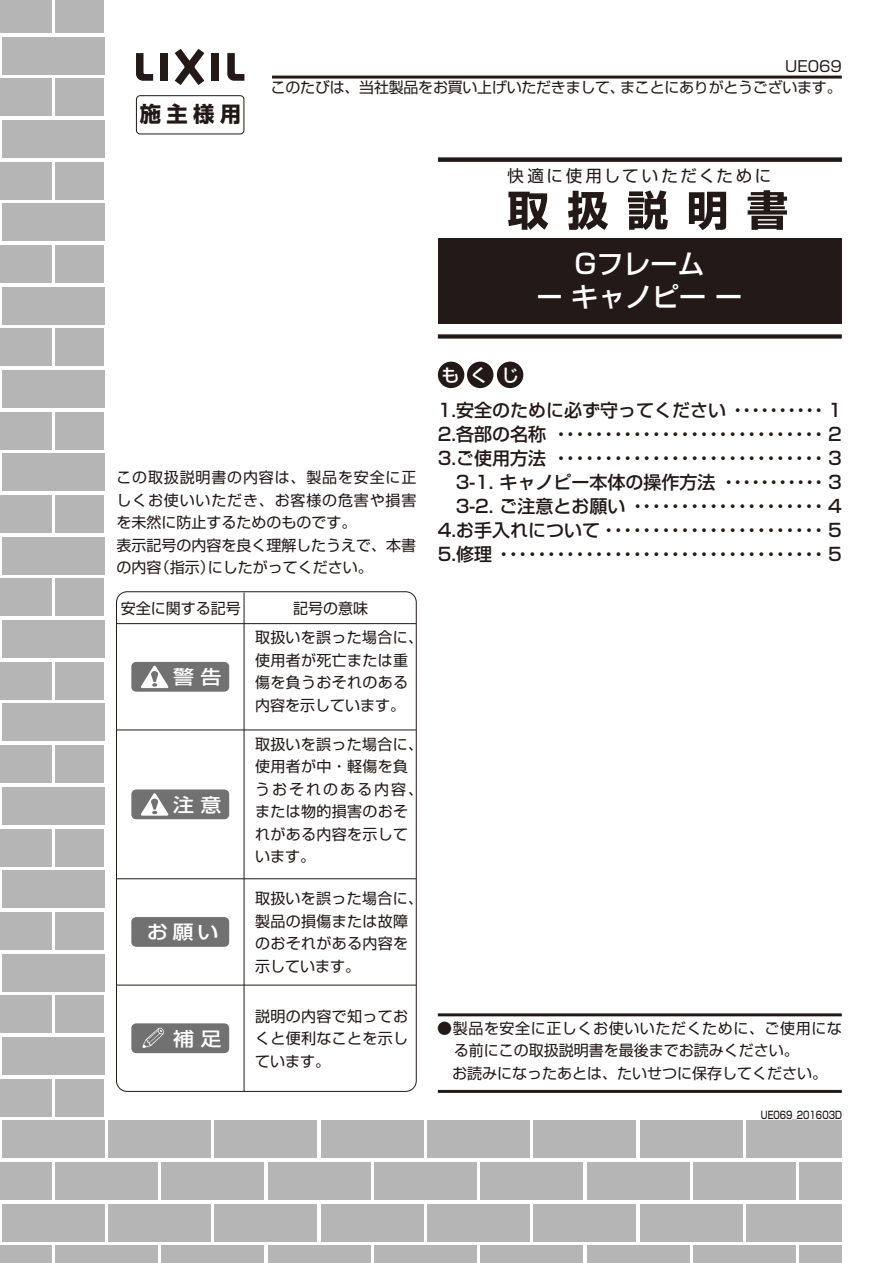
<style>
.page{position:relative;width:893px;height:1263px;background:#fff}
.page>*{position:absolute;margin:0;border:0;box-sizing:border-box;transform-origin:0 0}
.t1{font:27px/33px "Shin Go Pro Medium 90 pv RKSJ H";color:#fff;text-align:center}
.t2{font:21.3px "Shin Go Pro Bold 90 pv RKSJ H";color:#231916}
.t3{font:18.9px "Shin Go Pro Medium 90 pv RKSJ H";letter-spacing:.3em;color:#fff;scale:1.11 1}
.t4{font:18px/24px "Shin Go Pro Medium 90 pv RKSJ H";color:#231916;text-align:justify}
.t5{font:18px "Shin Go Pro Medium 90 pv RKSJ H";color:#fff}
.t6{font:16.5px "Shin Go Pro Regular 90 pv RKSJ H";letter-spacing:.165em;color:#231916}
.t7{font:15px/22.5px "Shin Go Pro Regular 90 pv RKSJ H";letter-spacing:.02em;color:#231916}
.t8{font:15px/22.5px "Shin Go Pro Regular 90 pv RKSJ H";color:#231916}
.t9{font:15px "Shin Go Pro Regular 90 pv RKSJ H";letter-spacing:-.015em;color:#231916}
.t10{font:15px "Shin Go Pro Regular 90 pv RKSJ H";letter-spacing:.04em;color:#231916}
.t11{font:10.5px "Shin Go Pro Medium 90 pv RKSJ H";color:#231916;scale:.8 1}
</style>
<div class="page">
<div style="left:438px;top:362px;width:26px;height:26px;background:#231916;border-radius:50%"></div>
<div style="left:467px;top:362px;width:26px;height:26px;background:#231916;border-radius:50%"></div>
<div style="left:497px;top:362px;width:26px;height:26px;background:#231916;border-radius:50%"></div>
<div style="left:116px;top:591px;width:301px;height:501px;border:1px solid #231916;border-radius:11px"></div>
<hr style="left:244px;top:592px;width:1px;height:499px;background:#231916">
<hr style="left:116px;top:729px;width:300px;height:1px;background:#231916">
<hr style="left:116px;top:623px;width:300px;height:1px;background:#231916">
<hr style="left:116px;top:878px;width:300px;height:1px;background:#231916">
<hr style="left:116px;top:985px;width:300px;height:1px;background:#231916">
<hr style="left:438px;top:1013px;width:404px;height:3px;background:#231916">
<hr style="left:438px;top:1090px;width:404px;height:3px;background:#231916">
<div style="left:131px;top:662px;width:98px;height:30px;background:#717171;border-radius:5px"></div>
<svg style="left:141px;top:665px;width:28px;height:23px"></svg>
<div style="left:131px;top:789px;width:98px;height:30px;background:#717171;border-radius:5px"></div>
<svg style="left:141px;top:793px;width:28px;height:23px"></svg>
<div style="left:131px;top:917px;width:98px;height:30px;background:#717171;border-radius:5px"></div>
<div style="left:131px;top:1023px;width:98px;height:30px;background:#717171;border-radius:5px"></div>
<svg style="left:142px;top:1028px;width:22px;height:20px"></svg>
<div style="left:0;top:0;width:51px;height:33px;background:#b5b5b6"></div>
<div style="left:55px;top:0;width:49px;height:33px;background:#b5b5b6"></div>
<div style="left:2px;top:37px;width:102px;height:37px;background:#b5b5b6"></div>
<div style="left:0;top:79px;width:51px;height:37px;background:#b5b5b6"></div>
<div style="left:55px;top:79px;width:49px;height:37px;background:#b5b5b6"></div>
<div style="left:2px;top:120px;width:102px;height:38px;background:#b5b5b6"></div>
<div style="left:0;top:162px;width:51px;height:37px;background:#b5b5b6"></div>
<div style="left:55px;top:162px;width:49px;height:37px;background:#b5b5b6"></div>
<div style="left:2px;top:204px;width:102px;height:37px;background:#b5b5b6"></div>
<div style="left:0;top:245px;width:51px;height:38px;background:#b5b5b6"></div>
<div style="left:55px;top:245px;width:49px;height:38px;background:#b5b5b6"></div>
<div style="left:2px;top:287px;width:102px;height:37px;background:#b5b5b6"></div>
<div style="left:0;top:329px;width:51px;height:37px;background:#b5b5b6"></div>
<div style="left:55px;top:329px;width:49px;height:37px;background:#b5b5b6"></div>
<div style="left:2px;top:370px;width:102px;height:38px;background:#b5b5b6"></div>
<div style="left:0;top:412px;width:51px;height:37px;background:#b5b5b6"></div>
<div style="left:55px;top:412px;width:49px;height:37px;background:#b5b5b6"></div>
<div style="left:2px;top:454px;width:102px;height:37px;background:#b5b5b6"></div>
<div style="left:0;top:495px;width:51px;height:38px;background:#b5b5b6"></div>
<div style="left:55px;top:495px;width:49px;height:38px;background:#b5b5b6"></div>
<div style="left:2px;top:537px;width:102px;height:37px;background:#b5b5b6"></div>
<div style="left:0;top:579px;width:51px;height:37px;background:#b5b5b6"></div>
<div style="left:55px;top:579px;width:49px;height:37px;background:#b5b5b6"></div>
<div style="left:2px;top:620px;width:102px;height:38px;background:#b5b5b6"></div>
<div style="left:0;top:662px;width:51px;height:37px;background:#b5b5b6"></div>
<div style="left:55px;top:662px;width:49px;height:37px;background:#b5b5b6"></div>
<div style="left:2px;top:704px;width:102px;height:37px;background:#b5b5b6"></div>
<div style="left:0;top:745px;width:51px;height:38px;background:#b5b5b6"></div>
<div style="left:55px;top:745px;width:49px;height:38px;background:#b5b5b6"></div>
<div style="left:2px;top:787px;width:102px;height:37px;background:#b5b5b6"></div>
<div style="left:0;top:829px;width:51px;height:37px;background:#b5b5b6"></div>
<div style="left:55px;top:829px;width:49px;height:37px;background:#b5b5b6"></div>
<div style="left:2px;top:870px;width:102px;height:38px;background:#b5b5b6"></div>
<div style="left:0;top:912px;width:51px;height:37px;background:#b5b5b6"></div>
<div style="left:55px;top:912px;width:49px;height:37px;background:#b5b5b6"></div>
<div style="left:2px;top:954px;width:102px;height:37px;background:#b5b5b6"></div>
<div style="left:2px;top:1037px;width:102px;height:37px;background:#b5b5b6"></div>
<div style="left:0;top:995px;width:51px;height:38px;background:#b5b5b6"></div>
<div style="left:55px;top:995px;width:49px;height:38px;background:#b5b5b6"></div>
<div style="left:0;top:1079px;width:51px;height:37px;background:#b5b5b6"></div>
<div style="left:55px;top:1079px;width:49px;height:37px;background:#b5b5b6"></div>
<div style="left:2px;top:1120px;width:102px;height:38px;background:#b5b5b6"></div>
<div style="left:109px;top:1120px;width:102px;height:38px;background:#b5b5b6"></div>
<div style="left:215px;top:1120px;width:102px;height:38px;background:#b5b5b6"></div>
<div style="left:321px;top:1120px;width:102px;height:38px;background:#b5b5b6"></div>
<div style="left:428px;top:1120px;width:102px;height:38px;background:#b5b5b6"></div>
<div style="left:534px;top:1120px;width:102px;height:38px;background:#b5b5b6"></div>
<div style="left:640px;top:1120px;width:102px;height:38px;background:#b5b5b6"></div>
<div style="left:746px;top:1120px;width:96px;height:38px;background:#b5b5b6"></div>
<div style="left:0;top:1162px;width:51px;height:37px;background:#b5b5b6"></div>
<div style="left:55px;top:1162px;width:103px;height:37px;background:#b5b5b6"></div>
<div style="left:162px;top:1162px;width:102px;height:37px;background:#b5b5b6"></div>
<div style="left:268px;top:1162px;width:102px;height:37px;background:#b5b5b6"></div>
<div style="left:374px;top:1162px;width:102px;height:37px;background:#b5b5b6"></div>
<div style="left:481px;top:1162px;width:102px;height:37px;background:#b5b5b6"></div>
<div style="left:587px;top:1162px;width:102px;height:37px;background:#b5b5b6"></div>
<div style="left:693px;top:1162px;width:102px;height:37px;background:#b5b5b6"></div>
<div style="left:800px;top:1162px;width:42px;height:37px;background:#b5b5b6"></div>
<div style="left:2px;top:1204px;width:102px;height:37px;background:#b5b5b6"></div>
<div style="left:109px;top:1204px;width:102px;height:37px;background:#b5b5b6"></div>
<div style="left:215px;top:1204px;width:102px;height:37px;background:#b5b5b6"></div>
<div style="left:321px;top:1204px;width:102px;height:37px;background:#b5b5b6"></div>
<div style="left:428px;top:1204px;width:102px;height:37px;background:#b5b5b6"></div>
<div style="left:534px;top:1204px;width:102px;height:37px;background:#b5b5b6"></div>
<div style="left:640px;top:1204px;width:102px;height:37px;background:#b5b5b6"></div>
<div style="left:746px;top:1204px;width:96px;height:37px;background:#b5b5b6"></div>
<div style="left:0;top:1245px;width:51px;height:18px;background:#b5b5b6"></div>
<div style="left:55px;top:1245px;width:103px;height:18px;background:#b5b5b6"></div>
<div style="left:162px;top:1245px;width:102px;height:18px;background:#b5b5b6"></div>
<div style="left:268px;top:1245px;width:102px;height:18px;background:#b5b5b6"></div>
<div style="left:374px;top:1245px;width:102px;height:18px;background:#b5b5b6"></div>
<div style="left:481px;top:1245px;width:102px;height:18px;background:#b5b5b6"></div>
<div style="left:587px;top:1245px;width:102px;height:18px;background:#b5b5b6"></div>
<div style="left:693px;top:1245px;width:102px;height:18px;background:#b5b5b6"></div>
<div style="left:800px;top:1245px;width:42px;height:18px;background:#b5b5b6"></div>
<div style="left:438px;top:334px;width:404px;height:5px;background:#231916"></div>
<div style="left:437px;top:239px;width:404px;height:85px;background:#231916"></div>
<hr style="left:272px;top:76px;width:570px;height:3px;background:#231916">
<div style="left:438px;top:157px;width:404px;height:5px;background:#231916"></div>
<svg style="left:508px;top:190px;width:279px;height:40px"></svg>
<div style="left:136px;top:95px;width:108px;height:39px;border:1px solid #231916;border-radius:4px"></div>
<svg style="left:136px;top:53px;width:17px;height:28px"></svg>
<svg style="left:227px;top:53px;width:17px;height:28px"></svg>
<div style="left:160px;top:53px;width:8px;height:28px;background:#231916"></div>
<div style="left:211px;top:53px;width:8px;height:28px;background:#231916"></div>
<svg style="left:175px;top:49px;width:29px;height:36px"></svg>
<p class="t7" style="left:785px;top:57px;width:58px">UE069</p>
<p class="t2" style="left:140px;top:106px;width:103px">施主様用</p>
<p class="t9" style="left:271px;top:82px;width:572px">このたびは、当社製品をお買い上げいただきまして、まことにありがとうございます。</p>
<p class="t6" style="left:508px;top:170px;width:265px">快適に使用していただくために</p>
<h1 class="t1" style="left:537px;top:251px;width:207px">Gフレーム<br>ー キャノピー ー</h1>
<p class="t5" style="left:442px;top:368px;width:79px">もくじ</p>
<p class="t8" style="left:116px;top:468px;width:301px">この取扱説明書の内容は、製品を安全に正しくお使いいただき、お客様の危害や損害を未然に防止するためのものです。<br>表示記号の内容を良く理解したうえで、本書の内容（指示）にしたがってください。</p>
<p class="t8" style="left:121px;top:599px;width:121px">安全に関する記号</p>
<p class="t7" style="left:293px;top:599px;width:76px">記号の意味</p>
<p class="t3" style="left:173px;top:670px;width:45px">警告</p>
<p class="t3" style="left:173px;top:798px;width:45px">注意</p>
<p class="t3" style="left:147px;top:924px;width:66px">お願い</p>
<p class="t3" style="left:173px;top:1031px;width:45px">補足</p>
<p class="t7" style="left:255px;top:628px;width:169px">取扱いを誤った場合に、使用者が死亡または重傷を負うおそれのある内容を示しています。</p>
<p class="t7" style="left:255px;top:735px;width:170px">取扱いを誤った場合に、使用者が中・軽傷を負うおそれのある内容、または物的損害のおそれがある内容を示しています。</p>
<p class="t7" style="left:255px;top:889px;width:169px">取扱いを誤った場合に、製品の損傷または故障のおそれがある内容を示しています。</p>
<p class="t7" style="left:255px;top:1007px;width:155px;text-align:justify">説明の内容で知っておくと便利なことを示しています。</p>
<p class="t4" style="left:438px;top:401px;width:405px">1.安全のために必ず守ってください・・・・・・・・・・ 1<br>2.各部の名称・・・・・・・・・・・・・・・・・・・・・・・・・・・・ 2<br>3.ご使用方法・・・・・・・・・・・・・・・・・・・・・・・・・・・・ 3　3-1. キャノピー本体の操作方法・・・・・・・・・・・ 3　3-2. ご注意とお願い・・・・・・・・・・・・・・・・・・・・ 4<br>4.お手入れについて・・・・・・・・・・・・・・・・・・・・・・・ 5<br>5.修理・・・・・・・・・・・・・・・・・・・・・・・・・・・・・・・・・・ 5</p>
<p class="t10" style="left:437px;top:1022px;width:406px">●製品を安全に正しくお使いいただくために、ご使用にな</p>
<p class="t8" style="left:454px;top:1041px;width:346px">る前にこの取扱説明書を最後までお読みください。</p>
<p class="t8" style="left:437px;top:1064px;width:391px">　お読みになったあとは、たいせつに保存してください。</p>
<p class="t11" style="left:761px;top:1111px;width:103px">UE069_201603D</p>
</div>
